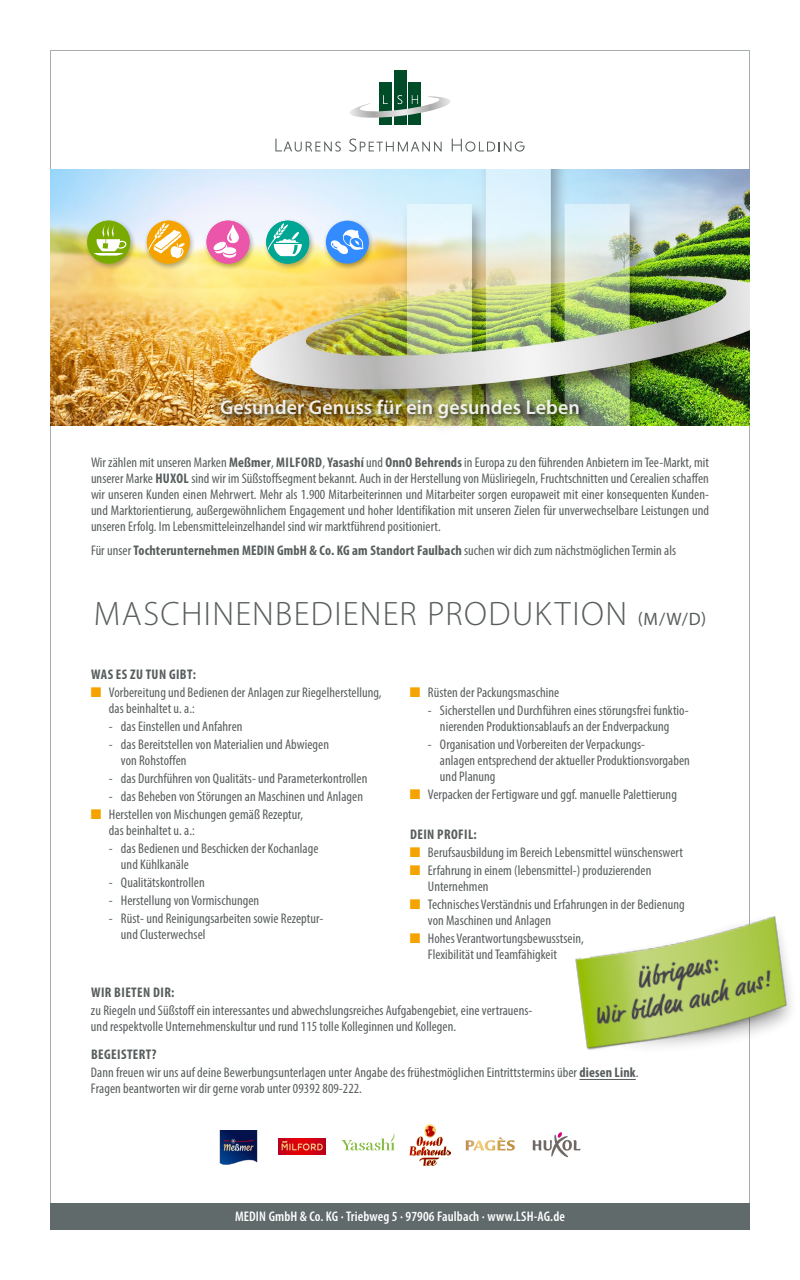
<style>
.page{position:relative;width:800px;height:1280px;background:#fff}
.page>*{position:absolute;margin:0;border:0;box-sizing:border-box;transform-origin:0 0}
.t1{font:300 34px "Myriad Pro";letter-spacing:.04em;color:#585d5d}
.t2{font:600 20px "Myriad Pro";letter-spacing:.005em;color:#fff}
.t3{font:condensed 14px/16px "Myriad Pro";letter-spacing:.005em;color:#585d5d}
.t4{font:700 condensed 14px "Myriad Pro";letter-spacing:.01em;color:#585d5d}
.t5{font:600 condensed 14px "Myriad Pro";letter-spacing:.01em;color:#fff}
.t6{font:700 condensed 14px "Myriad Pro";letter-spacing:.03em;color:#585d5d}
.s1{font-weight:700}
.s2{font-weight:400}
.s3{font-weight:400;font-size:18px}
.s4{color:#f5a300}
</style>
<div class="page">
<img style="left:50px;top:169px;width:700px;height:257px">
<div style="left:203px;top:382px;width:393px;height:54px;background:#000;opacity:.15"></div>
<div style="left:50px;top:1203px;width:700px;height:27px;background:#606a6a"></div>
<img style="left:278px;top:1139px;width:48px;height:16px">
<img style="left:220px;top:1130px;width:38px;height:34px">
<img style="left:410px;top:1124px;width:40px;height:42px">
<svg style="left:466px;top:1137px;width:49px;height:14px"></svg>
<svg style="left:533px;top:1132px;width:47px;height:25px"></svg>
<svg style="left:341px;top:1133px;width:54px;height:17px"></svg>
<div style="left:263px;top:219px;width:53px;height:52px;background:#000;opacity:.3"></div>
<div style="left:266px;top:221px;width:43px;height:43px;background:#00a694;border-radius:50%"></div>
<svg style="left:266px;top:223px;width:36px;height:36px"></svg>
<div style="left:323px;top:219px;width:52px;height:52px;background:#000;opacity:.3"></div>
<div style="left:326px;top:221px;width:43px;height:43px;background:#328cff;border-radius:50%"></div>
<svg style="left:331px;top:230px;width:32px;height:25px"></svg>
<div style="left:144px;top:219px;width:52px;height:52px;background:#000;opacity:.3"></div>
<div style="left:147px;top:221px;width:43px;height:43px;background:#f5a300;border-radius:50%"></div>
<svg style="left:147px;top:223px;width:39px;height:35px"></svg>
<div style="left:84px;top:219px;width:52px;height:52px;background:#000;opacity:.3"></div>
<div style="left:87px;top:221px;width:43px;height:43px;background:#78aa00;border-radius:50%"></div>
<svg style="left:94px;top:225px;width:33px;height:31px"></svg>
<div style="left:203px;top:219px;width:53px;height:52px;background:#000;opacity:.3"></div>
<div style="left:207px;top:221px;width:43px;height:43px;background:#eb55aa;border-radius:50%"></div>
<svg style="left:213px;top:225px;width:26px;height:33px"></svg>
<div style="left:409px;top:83px;width:12px;height:42px;background:#004c28"></div>
<div style="left:394px;top:70px;width:12px;height:55px;background:#004c28"></div>
<div style="left:379px;top:83px;width:12px;height:42px;background:#004c28"></div>
<svg style="left:349px;top:95px;width:102px;height:24px"></svg>
<svg style="left:275px;top:139px;width:66px;height:13px"></svg>
<svg style="left:349px;top:139px;width:93px;height:13px"></svg>
<svg style="left:452px;top:139px;width:73px;height:13px"></svg>
<img style="left:575px;top:882px;width:216px;height:232px">
<h2 class="t2" style="left:220px;top:396px;width:361px">Gesunder Genuss für ein gesundes Leben</h2>
<p class="t3" style="left:91px;top:454px;width:620px;text-align:justify">Wir zählen mit unseren Marken <span class="s1">Meßmer</span>, <span class="s1">MILFORD</span>, <span class="s1">Yasashí</span> und <span class="s1">OnnO Behrends</span> in Europa zu den führenden Anbietern im Tee-Markt, mit unserer Marke <span class="s1">HUXOL</span> sind wir im Süßstoffsegment bekannt. Auch in der Herstellung von Müsliriegeln, Fruchtschnitten und Cerealien schaffen wir unseren Kunden einen Mehrwert. Mehr als 1.900 Mitarbeiterinnen und Mitarbeiter sorgen europaweit mit einer konsequenten Kunden&shy;und Marktorientierung, außergewöhnlichem Engagement und hoher Identifikation mit unseren Zielen für unverwechselbare Leistungen und unseren Erfolg. Im Lebensmitteleinzelhandel sind wir marktführend positioniert.</p>
<p class="t4" style="left:91px;top:543px;width:587px"><span class="s2">Für unser</span> Tochterunternehmen MEDIN GmbH &amp; Co. KG am Standort Faulbach <span class="s2">suchen wir dich zum nächstmöglichen Termin als</span></p>
<h1 class="t1" style="left:94px;top:594px;width:614px">MASCHINENBEDIENER PRODUKTION <span class="s3">(M/W/D)</span></h1>
<p class="t6" style="left:91px;top:667px;width:106px">WAS ES ZU TUN GIBT:</p>
<p class="t3" style="left:109px;top:684px;width:274px;text-indent:-18px"><span class="s4">■</span> Vorbereitung und Bedienen der Anlagen zur Riegelherstellung, das beinhaltet u. a.:</p>
<p class="t3" style="left:109px;top:718px;width:135px">- das Einstellen und Anfahren</p>
<p class="t3" style="left:121px;top:736px;width:210px;text-indent:-12px">- das Bereitstellen von Materialien und Abwiegen von Rohstoffen</p>
<p class="t3" style="left:109px;top:770px;width:260px">- das Durchführen von Qualitäts- und Parameterkontrollen</p>
<p class="t3" style="left:109px;top:788px;width:256px">- das Beheben von Störungen an Maschinen und Anlagen</p>
<p class="t3" style="left:109px;top:806px;width:196px;text-indent:-18px"><span class="s4">■</span> Herstellen von Mischungen gemäß Rezeptur, das beinhaltet u. a.:</p>
<p class="t3" style="left:121px;top:840px;width:199px;text-indent:-12px">- das Bedienen und Beschicken der Kochanlage und Kühlkanäle</p>
<p class="t3" style="left:109px;top:874px;width:97px">- Qualitätskontrollen</p>
<p class="t3" style="left:109px;top:892px;width:152px">- Herstellung von Vormischungen</p>
<p class="t3" style="left:121px;top:910px;width:204px;text-indent:-12px">- Rüst- und Reinigungsarbeiten sowie Rezeptur&shy;und Clusterwechsel</p>
<p class="t3" style="left:410px;top:684px;width:151px"><span class="s4">■</span> Rüsten der Packungsmaschine</p>
<p class="t3" style="left:428px;top:702px;width:262px;text-align:center">- Sicherstellen und Durchführen eines störungsfrei funktio&shy;nierenden Produktionsablaufs an der Endverpackung</p>
<p class="t3" style="left:440px;top:736px;width:251px;text-indent:-12px">- Organisation und Vorbereiten der Verpackungs-<br>anlagen entsprechend der aktueller Produktionsvorgaben und Planung</p>
<p class="t3" style="left:410px;top:786px;width:268px"><span class="s4">■</span> Verpacken der Fertigware und ggf. manuelle Palettierung</p>
<p class="t6" style="left:410px;top:827px;width:68px">DEIN PROFIL:</p>
<p class="t3" style="left:410px;top:844px;width:275px"><span class="s4">■</span> Berufsausbildung im Bereich Lebensmittel wünschenswert</p>
<p class="t3" style="left:428px;top:862px;width:225px;text-indent:-18px"><span class="s4">■</span> Erfahrung in einem (lebensmittel-) produzierenden<br>Unternehmen</p>
<p class="t3" style="left:428px;top:896px;width:258px;text-indent:-18px"><span class="s4">■</span> Technisches Verständnis und Erfahrungen in der Bedienung von Maschinen und Anlagen</p>
<p class="t3" style="left:428px;top:930px;width:157px;text-indent:-18px"><span class="s4">■</span> Hohes Verantwortungsbewusstsein,<br>Flexibilität und Teamfähigkeit</p>
<p class="t6" style="left:91px;top:984px;width:85px">WIR BIETEN DIR:</p>
<p class="t3" style="left:91px;top:1002px;width:443px">zu Riegeln und Süßstoff ein interessantes und abwechslungsreiches Aufgabengebiet, eine vertrauens&shy;und respektvolle Unternehmenskultur und rund 115 tolle Kolleginnen und Kollegen.</p>
<p class="t3" style="left:91px;top:1045px;width:549px;line-height:18px"><span class="s1">BEGEISTERT?<br></span>Dann freuen wir uns auf deine Bewerbungsunterlagen unter Angabe des frühestmöglichen Eintrittstermins über <span class="s1">diesen Link</span>.</p>
<p class="t3" style="left:91px;top:1080px;width:273px">Fragen beantworten wir dir gerne vorab unter 09392 809-222.</p>
<p class="t5" style="left:235px;top:1207px;width:331px">MEDIN GmbH &amp; Co. KG · Triebweg 5 · 97906 Faulbach · www.LSH-AG.de</p>
</div>
